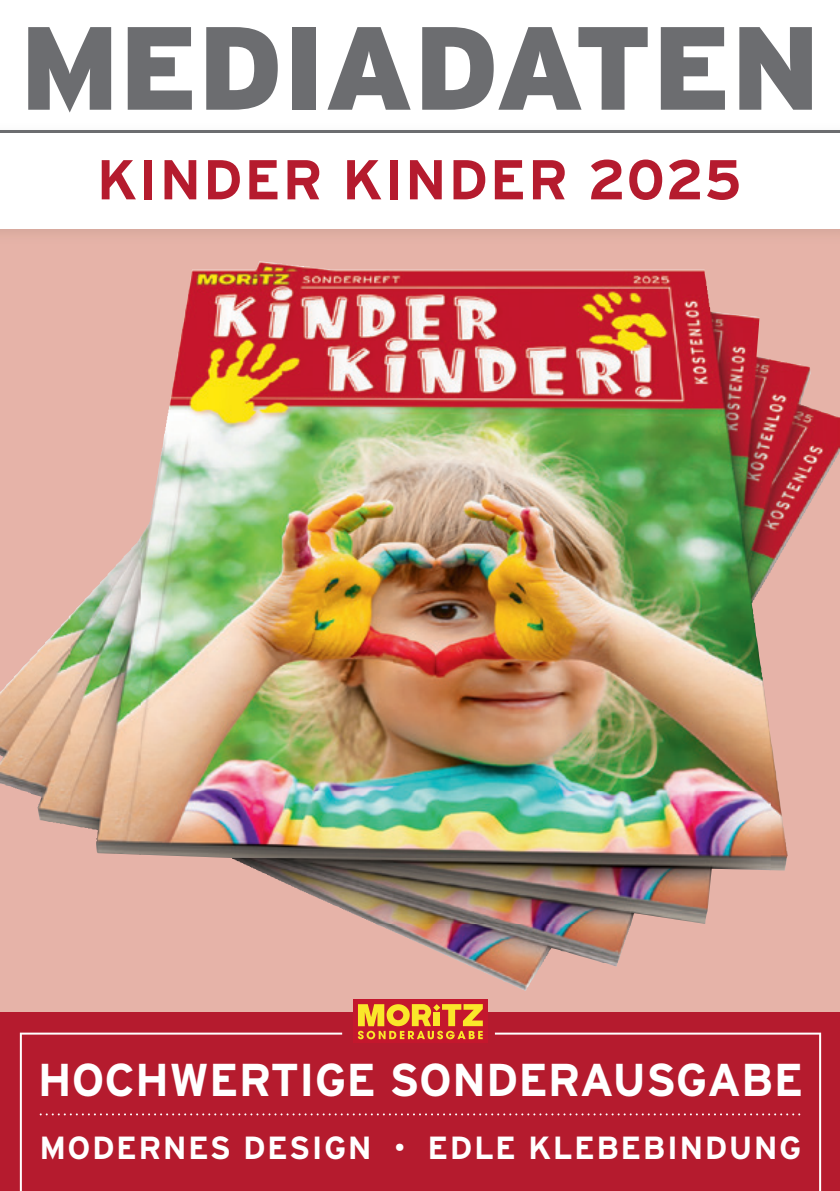
<style>
.page{position:relative;width:840px;height:1191px;background:#fff}
.page>*{position:absolute;margin:0;border:0;box-sizing:border-box;transform-origin:0 0}
.t1{font:900 118px "Interstate";color:#6c6d70}
.t2{font:700 56px "Interstate";letter-spacing:.03em;color:#b51b2e}
.t3{font:700 46px "Interstate";color:#fff}
.t4{font:700 32px "Interstate";letter-spacing:.045em;color:#fff}
.s1{font-weight:900}
</style>
<div class="page">
<div style="left:0;top:228px;width:839px;height:963px;background:#e6b3a8"></div>
<img style="left:139px;top:261px;width:631px;height:597px">
<img style="left:769px;top:359px;width:70px;height:214px">
<img style="left:69px;top:536px;width:71px;height:318px">
<img style="left:0;top:615px;width:70px;height:210px">
<img style="left:769px;top:730px;width:18px;height:140px">
<img style="left:232px;top:858px;width:538px;height:67px">
<img style="left:375px;top:924px;width:252px;height:66px">
<div style="left:0;top:1012px;width:839px;height:179px;background:#b51b2e"></div>
<img style="left:0;top:130px;width:839px;height:102px">
<div style="left:0;top:132px;width:839px;height:96px;background:#fff"></div>
<hr style="left:0;top:131px;width:839px;height:2px;background:#6c6d70">
<svg style="left:20px;top:1032px;width:800px;height:159px"></svg>
<svg style="left:40px;top:1113px;width:759px;height:2px"></svg>
<div style="left:353px;top:999px;width:134px;height:44px;background:#c4172d"></div>
<svg style="left:357px;top:1004px;width:125px;height:35px"></svg>
<h1 class="t1" style="left:20px;top:1px;width:801px">MEDIADATEN</h1>
<h2 class="t2" style="left:97px;top:148px;width:646px">KINDER KINDER 2025</h2>
<h3 class="t3" style="left:38px;top:1054px;width:766px">HOCHWERTIGE SONDERAUSGABE</h3>
<p class="t4" style="left:39px;top:1129px;width:763px">MODERNES DESIGN <span class="s1">·</span> EDLE KLEBEBINDUNG</p>
</div>
